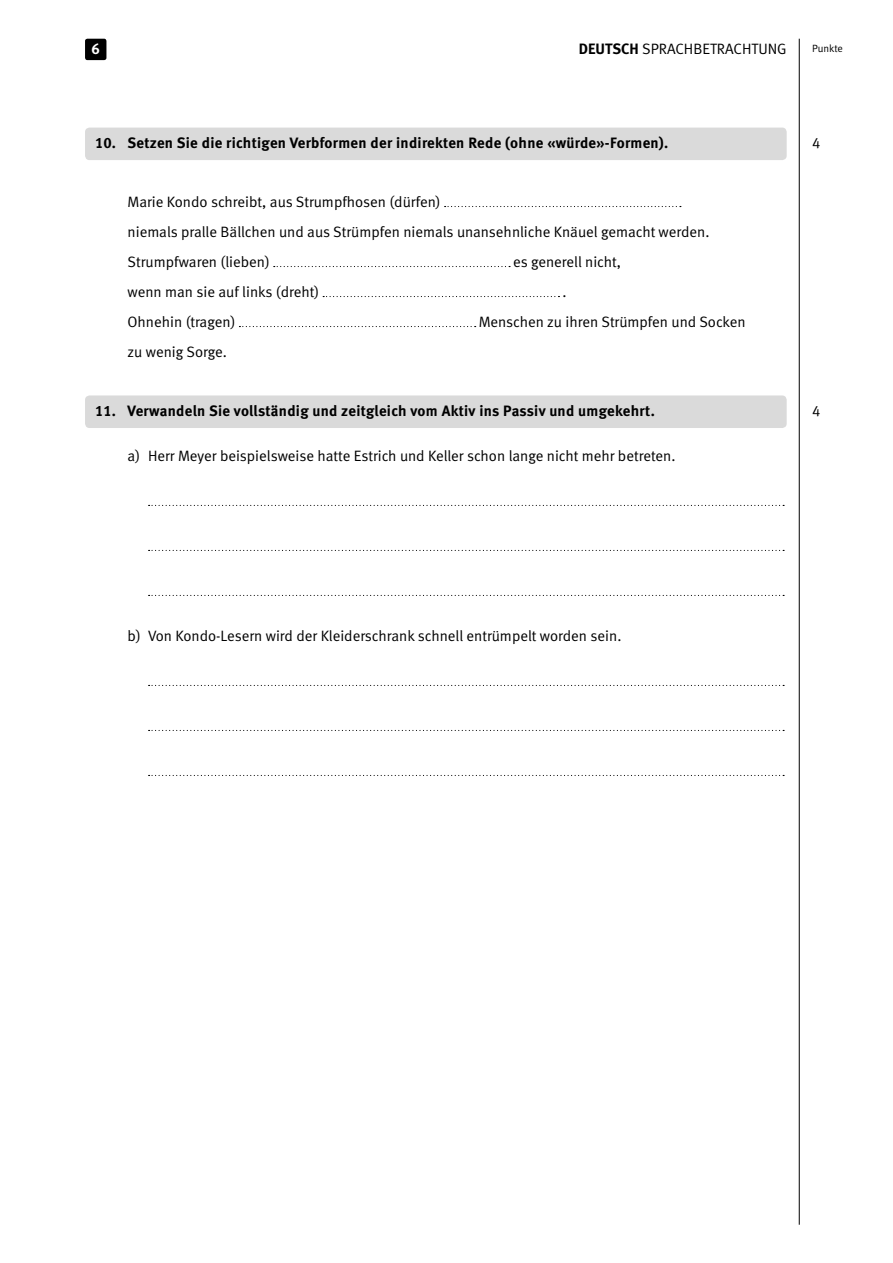
<style>
.page{position:relative;width:893px;height:1263px;background:#fff}
.page>*{position:absolute;margin:0;border:0;box-sizing:border-box;transform-origin:0 0}
.Titel_03{font:15px/30px "Meta Normal LF";color:#000}
.Titel_03-2{font:15px "Meta Bold LF";letter-spacing:.02em;color:#000}
.t1{font:15px "Meta Bold LF";color:#fff}
.t2{font:10.5px "Meta Normal LF";letter-spacing:-.005em;color:#000}
.s1{font-family:"Meta Bold LF"}
</style>
<div class="page">
<div style="left:85px;top:39px;width:21px;height:21px;background:#000;border-radius:2px"></div>
<hr style="left:799px;top:39px;width:1px;height:1186px;background:#000">
<div style="left:85px;top:128px;width:702px;height:32px;background:#dadada;border-radius:4px"></div>
<div style="left:85px;top:395px;width:702px;height:33px;background:#dadada;border-radius:4px"></div>
<svg style="left:445px;top:206px;width:236px;height:1px"></svg>
<svg style="left:274px;top:266px;width:236px;height:1px"></svg>
<svg style="left:323px;top:296px;width:236px;height:1px"></svg>
<svg style="left:239px;top:326px;width:237px;height:1px"></svg>
<svg style="left:149px;top:505px;width:635px;height:1px"></svg>
<svg style="left:149px;top:550px;width:635px;height:1px"></svg>
<svg style="left:149px;top:595px;width:635px;height:1px"></svg>
<svg style="left:149px;top:685px;width:635px;height:1px"></svg>
<svg style="left:149px;top:730px;width:635px;height:1px"></svg>
<svg style="left:149px;top:775px;width:635px;height:1px"></svg>
<p class="t1" style="left:91px;top:40px;width:10px">6</p>
<p class="t2" style="left:812px;top:43px;width:32px">Punkte</p>
<p class="Titel_03" style="left:579px;top:34px;width:209px"><span class="s1">DEUTSCH</span> SPRACHBETRACHTUNG</p>
<p class="Titel_03-2" style="left:95px;top:134px;width:574px">10. Setzen Sie die richtigen Verbformen der indirekten Rede (ohne «würde»-Formen).</p>
<p class="Titel_03" style="left:812px;top:128px;width:10px">4</p>
<p class="Titel_03" style="left:128px;top:187px;width:583px">Marie Kondo schreibt, aus Strumpfhosen (dürfen)<br>niemals pralle Bällchen und aus Strümpfen niemals unansehnliche Knäuel gemacht werden.<br>Strumpfwaren (lieben)</p>
<p class="Titel_03" style="left:513px;top:247px;width:109px">es generell nicht,</p>
<p class="Titel_03" style="left:128px;top:277px;width:193px">wenn man sie auf links (dreht)</p>
<p class="Titel_03" style="left:562px;top:277px;width:6px">.</p>
<p class="Titel_03" style="left:128px;top:307px;width:109px">Ohnehin (tragen)</p>
<p class="Titel_03" style="left:479px;top:307px;width:268px">Menschen zu ihren Strümpfen und Socken</p>
<p class="Titel_03" style="left:128px;top:337px;width:101px">zu wenig Sorge.</p>
<p class="Titel_03-2" style="left:95px;top:402px;width:561px">11. Verwandeln Sie vollständig und zeitgleich vom Aktiv ins Passiv und umgekehrt.</p>
<p class="Titel_03" style="left:812px;top:396px;width:10px">4</p>
<p class="Titel_03" style="left:128px;top:441px;width:549px">a) Herr Meyer beispielsweise hatte Estrich und Keller schon lange nicht mehr betreten.</p>
<p class="Titel_03" style="left:128px;top:621px;width:495px">b) Von Kondo-Lesern wird der Kleiderschrank schnell entrümpelt worden sein.</p>
</div>
